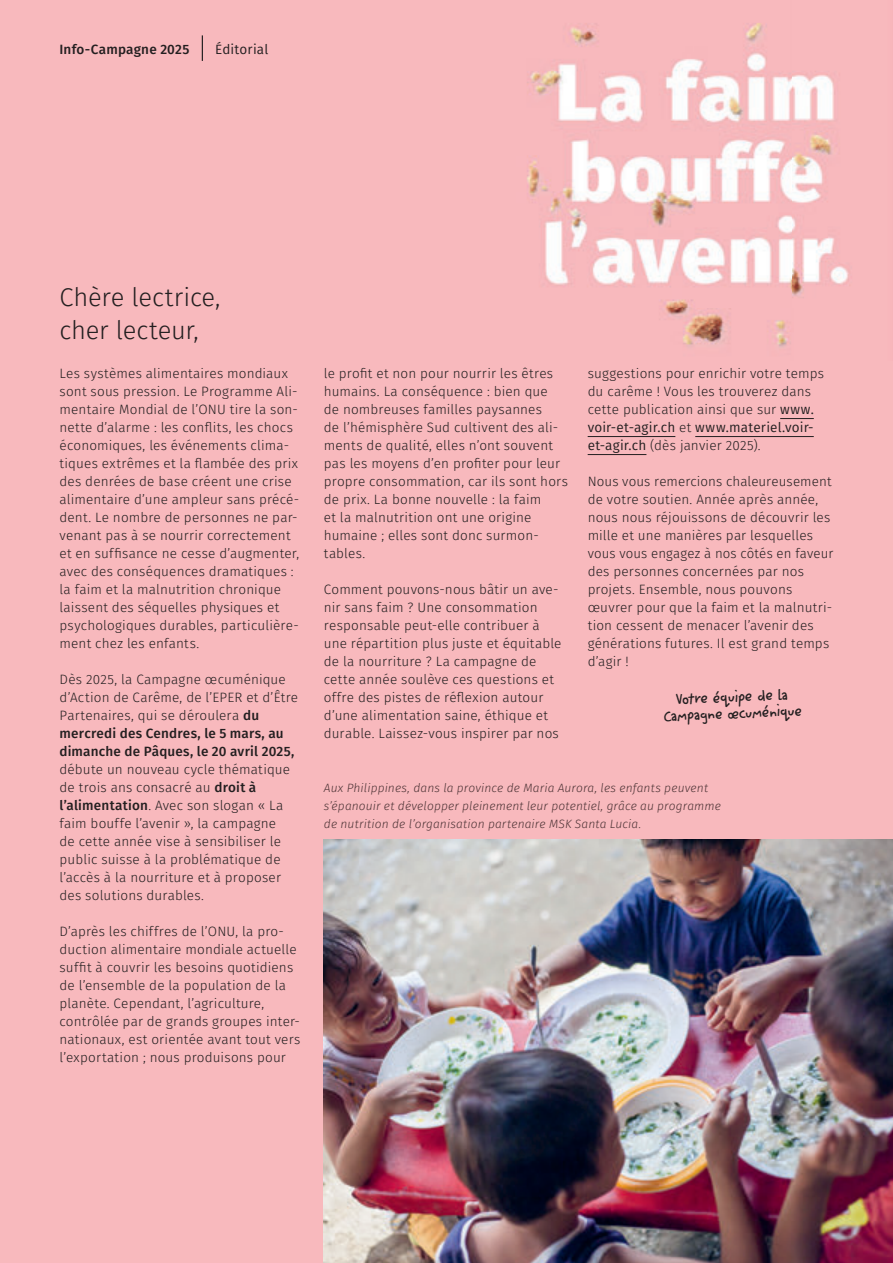
<style>
.page{position:relative;width:893px;height:1263px;background:#f8b9bd}
.page>*{position:absolute;margin:0;border:0;box-sizing:border-box;transform-origin:0 0}
.t1{font:300 25.5px/33px "Fira Sans";letter-spacing:-.01em;color:#231f20}
.t2{font:700 18px/16.5px "French Fries";color:#231f20;text-align:center}
.t3{font:300 13.5px/18px "Fira Sans";letter-spacing:.01em;color:#231f20}
.t4{font:500 13.5px "Fira Sans";letter-spacing:.015em;color:#231f20}
.t5{font:13.5px "Fira Sans";letter-spacing:.01em;color:#231f20}
.t6{font:italic 300 12px/18px "Fira Sans";letter-spacing:.01em;color:#4b3234}
.s1{font-weight:500}
.s2{font-weight:400}
</style>
<div class="page">
<img style="left:527px;top:23px;width:321px;height:325px">
<hr style="left:780px;top:418px;width:34px;height:1px;background:#231f20">
<hr style="left:588px;top:436px;width:87px;height:1px;background:#231f20">
<hr style="left:695px;top:436px;width:119px;height:1px;background:#231f20">
<hr style="left:588px;top:454px;width:58px;height:1px;background:#231f20">
<img style="left:324px;top:839px;width:569px;height:424px">
<svg style="left:202px;top:35px;width:1px;height:26px"></svg>
<p class="t4" style="left:60px;top:38px;width:131px">Info-Campagne 2025</p>
<p class="t5" style="left:215px;top:39px;width:55px">Éditorial</p>
<h1 class="t1" style="left:60px;top:280px;width:162px">Chère lectrice, cher lecteur,</h1>
<p class="t3" style="left:60px;top:364px;width:241px">Les systèmes alimentaires mondiaux sont sous pression. Le Programme Ali&shy;mentaire Mondial de l’ONU tire la son&shy;nette d’alarme : les conflits, les chocs économiques, les événements clima&shy;tiques extrêmes et la flambée des prix des denrées de base créent une crise alimentaire d’une ampleur sans précé&shy;dent. Le nombre de personnes ne par&shy;venant pas à se nourrir correctement et en suffisance ne cesse d’augmenter, avec des conséquences dramatiques : la faim et la malnutrition chronique laissent des séquelles physiques et psychologiques durables, particulière&shy;ment chez les enfants.</p>
<p class="t3" style="left:60px;top:670px;width:240px">Dès 2025, la Campagne œcuménique d’Action de Carême, de l’EPER et d’Être Partenaires, qui se déroulera <span class="s1">du mercredi des Cendres, le 5 mars, au dimanche de Pâques, le 20 avril 2025,</span></p>
<p class="t3" style="left:60px;top:760px;width:232px">débute un nouveau cycle thématique de trois ans consacré au <span class="s1">droit à l’alimentation</span>. Avec son slogan « La faim bouffe l’avenir », la campagne de cette année vise à sensibiliser le public suisse à la problématique de l’accès à la nourriture et à proposer des solutions durables.</p>
<p class="t3" style="left:60px;top:922px;width:242px">D’après les chiffres de l’ONU, la pro&shy;duction alimentaire mondiale actuelle suffit à couvrir les besoins quotidiens de l’ensemble de la population de la planète. Cependant, l’agriculture, contrôlée par de grands groupes inter&shy;nationaux, est orientée avant tout vers l’exportation ; nous produisons pour</p>
<p class="t3" style="left:324px;top:364px;width:246px">le profit et non pour nourrir les êtres humains. La conséquence : bien que<br>de nombreuses familles paysannes<br>de l’hémisphère Sud cultivent des ali&shy;ments de qualité, elles n’ont souvent pas les moyens d’en profiter pour leur propre consommation, car ils sont hors de prix. La bonne nouvelle : la faim<br>et la malnutrition ont une origine humaine ; elles sont donc surmon&shy;tables.</p>
<p class="t3" style="left:324px;top:580px;width:239px">Comment pouvons-nous bâtir un ave&shy;nir sans faim ? Une consommation responsable peut-elle contribuer à une répartition plus juste et équitable de la nourriture ? La campagne de cette année soulève ces questions et offre des pistes de réflexion autour d’une alimentation saine, éthique et durable. Laissez-vous inspirer par nos</p>
<p class="t3" style="left:588px;top:364px;width:238px">suggestions pour enrichir votre temps du carême ! Vous les trouverez dans cette publication ainsi que sur <span class="s2">www. voir-et-agir.ch</span> et <span class="s2">www.materiel.voir&shy;et-agir.ch</span> (dès janvier 2025).</p>
<p class="t3" style="left:588px;top:472px;width:247px">Nous vous remercions chaleureusement de votre soutien. Année après année, nous nous réjouissons de découvrir les mille et une manières par lesquelles vous vous engagez à nos côtés en faveur des personnes concernées par nos projets. Ensemble, nous pouvons œuvrer pour que la faim et la malnutri&shy;tion cessent de menacer l’avenir des générations futures. Il est grand temps d’agir !</p>
<h2 class="t2" style="left:663px;top:690px;width:140px;rotate:-2deg">Votre équipe de la<br>Campagne œcuménique</h2>
<p class="t6" style="left:324px;top:779px;width:399px">Aux Philippines, dans la province de Maria Aurora, les enfants peuvent s’épanouir et développer pleinement leur potentiel, grâce au programme de nutrition de l’organisation partenaire MSK Santa Lucia.</p>
</div>
